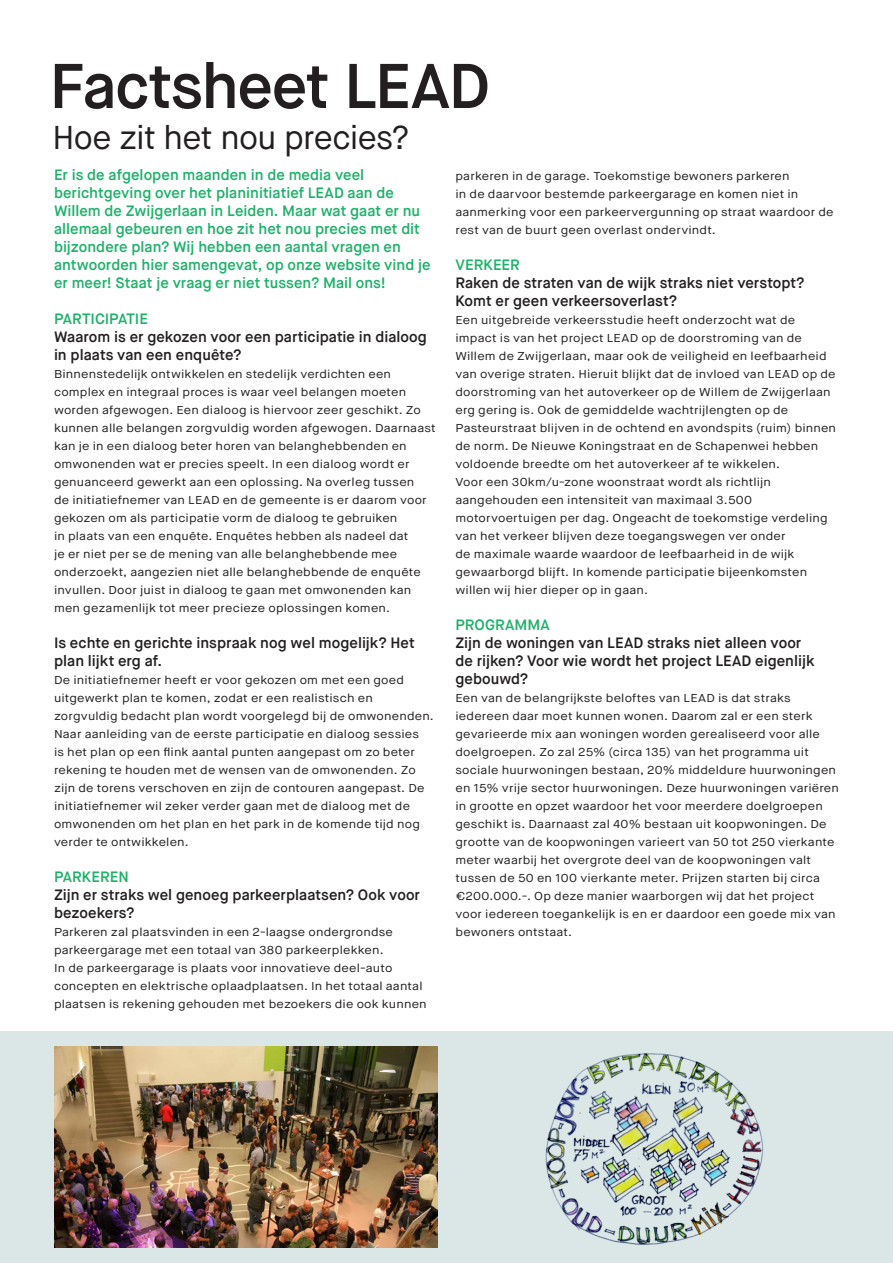
<style>
.page{position:relative;width:893px;height:1263px;background:#fff}
.page>*{position:absolute;margin:0;border:0;box-sizing:border-box;transform-origin:0 0}
._00_Hoofdstukkop_ser{font:600 63px "Maison Neue";letter-spacing:-.025em;color:#231f20}
._01_Bodytext{font:33px "Maison Neue";letter-spacing:-.02em;color:#231f20}
._01_Bodytext-2{font:600 15px/18px "Maison Neue";color:#231f20}
._01_Bodytext-3{font:600 15px/18px "Maison Neue";color:#1eb26a}
._01_Bodytext-4{font:11.55px/18px "Maison Neue";letter-spacing:.01em;color:#231f20;scale:1.11 1}
</style>
<div class="page">
<div style="left:0;top:1031px;width:893px;height:232px;background:#dbe6e6"></div>
<img style="left:545px;top:1053px;width:218px;height:192px">
<img style="left:54px;top:1047px;width:383px;height:200px">
<p class="_00_Hoofdstukkop_ser" style="left:50px;top:46px;width:442px">Factsheet LEAD</p>
<p class="_01_Bodytext" style="left:52px;top:116px;width:358px">Hoe zit het nou precies?</p>
<p class="_01_Bodytext-3" style="left:54px;top:166px;width:378px">Er is de afgelopen maanden in de media veel berichtgeving over het planinitiatief LEAD aan de Willem de Zwijgerlaan in Leiden. Maar wat gaat er nu allemaal gebeuren en hoe zit het nou precies met dit bijzondere plan? Wij hebben een aantal vragen en antwoorden hier samengevat, op onze website vind je er meer! Staat je vraag er niet tussen? Mail ons!</p>
<p class="_01_Bodytext-3" style="left:54px;top:310px;width:96px">PARTICIPATIE</p>
<p class="_01_Bodytext-2" style="left:54px;top:328px;width:374px">Waarom is er gekozen voor een participatie in dialoog in plaats van een enquête?</p>
<p class="_01_Bodytext-4" style="left:54px;top:365px;width:345px">Binnenstedelijk ontwikkelen en stedelijk verdichten een complex en integraal proces is waar veel belangen moeten worden afgewogen. Een dialoog is hiervoor zeer geschikt. Zo kunnen alle belangen zorgvuldig worden afgewogen. Daarnaast kan je in een dialoog beter horen van belanghebbenden en omwonenden wat er precies speelt. In een dialoog wordt er genuanceerd gewerkt aan een oplossing. Na overleg tussen<br>de initiatiefnemer van LEAD en de gemeente is er daarom voor gekozen om als participatie vorm de dialoog te gebruiken<br>in plaats van een enquête. Enquêtes hebben als nadeel dat<br>je er niet per se de mening van alle belanghebbende mee onderzoekt, aangezien niet alle belanghebbende de enquête invullen. Door juist in dialoog te gaan met omwonenden kan men gezamenlijk tot meer precieze oplossingen komen.</p>
<p class="_01_Bodytext-2" style="left:54px;top:634px;width:362px">Is echte en gerichte inspraak nog wel mogelijk? Het plan lijkt erg af.</p>
<p class="_01_Bodytext-4" style="left:54px;top:671px;width:344px">De initiatiefnemer heeft er voor gekozen om met een goed uitgewerkt plan te komen, zodat er een realistisch en zorgvuldig bedacht plan wordt voorgelegd bij de omwonenden.<br>Naar aanleiding van de eerste participatie en dialoog sessies<br>is het plan op een flink aantal punten aangepast om zo beter rekening te houden met de wensen van de omwonenden. Zo zijn de torens verschoven en zijn de contouren aangepast. De initiatiefnemer wil zeker verder gaan met de dialoog met de omwonenden om het plan en het park in de komende tijd nog verder te ontwikkelen.</p>
<p class="_01_Bodytext-3" style="left:54px;top:868px;width:76px">PARKEREN</p>
<p class="_01_Bodytext-2" style="left:54px;top:886px;width:368px">Zijn er straks wel genoeg parkeerplaatsen? Ook voor bezoekers?</p>
<p class="_01_Bodytext-4" style="left:54px;top:923px;width:307px">Parkeren zal plaatsvinden in een 2-laagse ondergrondse parkeergarage met een totaal van 380 parkeerplekken.</p>
<p class="_01_Bodytext-4" style="left:54px;top:959px;width:337px">In de parkeergarage is plaats voor innovatieve deel-auto concepten en elektrische oplaadplaatsen. In het totaal aantal plaatsen is rekening gehouden met bezoekers die ook kunnen</p>
<p class="_01_Bodytext-4" style="left:455px;top:167px;width:342px">parkeren in de garage. Toekomstige bewoners parkeren<br>in de daarvoor bestemde parkeergarage en komen niet in aanmerking voor een parkeervergunning op straat waardoor de rest van de buurt geen overlast ondervindt.</p>
<p class="_01_Bodytext-3" style="left:455px;top:256px;width:66px">VERKEER</p>
<p class="_01_Bodytext-2" style="left:455px;top:274px;width:351px">Raken de straten van de wijk straks niet verstopt?<br>Komt er geen verkeersoverlast?</p>
<p class="_01_Bodytext-4" style="left:455px;top:311px;width:344px">Een uitgebreide verkeersstudie heeft onderzocht wat de impact is van het project LEAD op de doorstroming van de Willem de Zwijgerlaan, maar ook de veiligheid en leefbaarheid van overige straten. Hieruit blijkt dat de invloed van LEAD op de doorstroming van het autoverkeer op de Willem de Zwijgerlaan erg gering is. Ook de gemiddelde wachtrijlengten op de Pasteurstraat blijven in de ochtend en avondspits (ruim) binnen de norm. De Nieuwe Koningstraat en de Schapenwei hebben voldoende breedte om het autoverkeer af te wikkelen.</p>
<p class="_01_Bodytext-4" style="left:455px;top:473px;width:337px">Voor een 30km/u-zone woonstraat wordt als richtlijn aangehouden een intensiteit van maximaal 3.500 motorvoertuigen per dag. Ongeacht de toekomstige verdeling van het verkeer blijven deze toegangswegen ver onder<br>de maximale waarde waardoor de leefbaarheid in de wijk gewaarborgd blijft. In komende participatie bijeenkomsten willen wij hier dieper op in gaan.</p>
<p class="_01_Bodytext-3" style="left:455px;top:616px;width:96px">PROGRAMMA</p>
<p class="_01_Bodytext-2" style="left:455px;top:634px;width:360px">Zijn de woningen van LEAD straks niet alleen voor de rijken? Voor wie wordt het project LEAD eigenlijk gebouwd?</p>
<p class="_01_Bodytext-4" style="left:455px;top:689px;width:347px">Een van de belangrijkste beloftes van LEAD is dat straks iedereen daar moet kunnen wonen. Daarom zal er een sterk gevarieerde mix aan woningen worden gerealiseerd voor alle doelgroepen. Zo zal 25% (circa 135) van het programma uit sociale huurwoningen bestaan, 20% middeldure huurwoningen en 15% vrije sector huurwoningen. Deze huurwoningen variëren in grootte en opzet waardoor het voor meerdere doelgroepen geschikt is. Daarnaast zal 40% bestaan uit koopwoningen. De grootte van de koopwoningen varieert van 50 tot 250 vierkante meter waarbij het overgrote deel van de koopwoningen valt tussen de 50 en 100 vierkante meter. Prijzen starten bij circa €200.000.-. Op deze manier waarborgen wij dat het project voor iedereen toegankelijk is en er daardoor een goede mix van bewoners ontstaat.</p>
</div>
